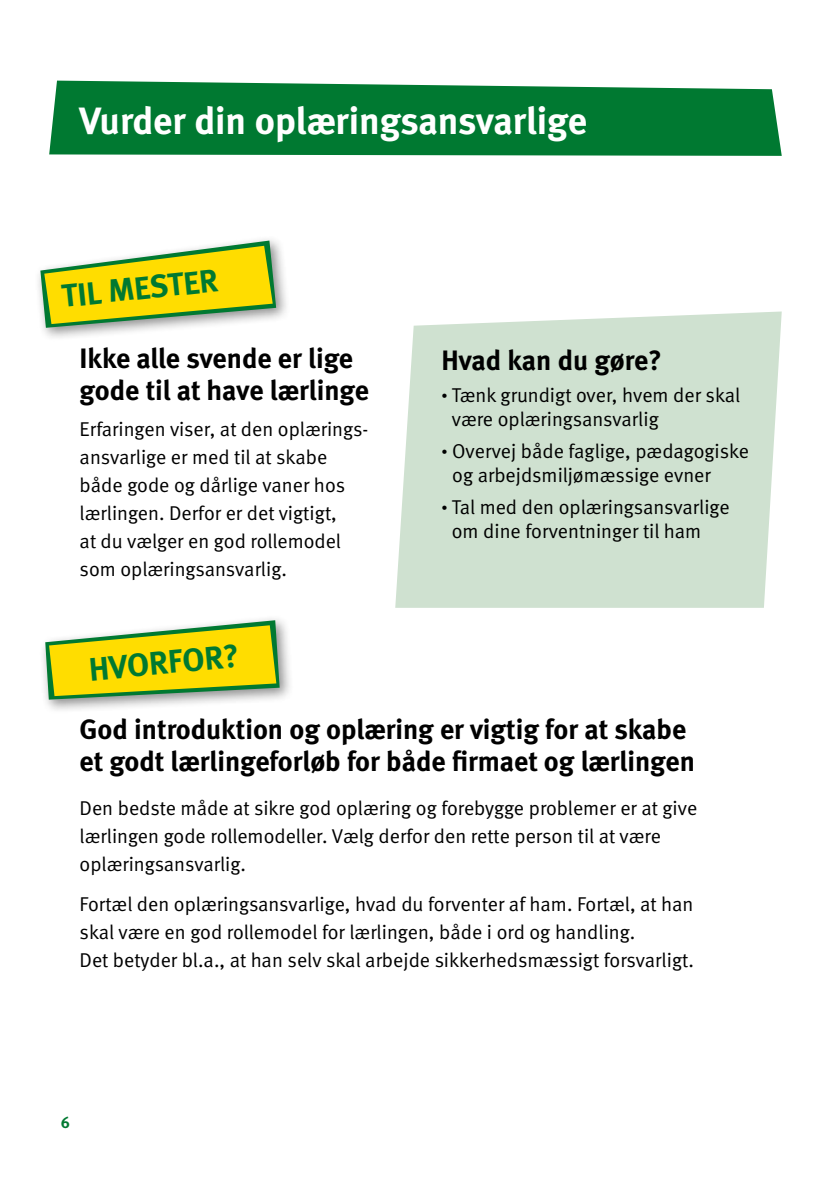
<style>
.page{position:relative;width:840px;height:1191px;background:#fff}
.page>*{position:absolute;margin:0;border:0;box-sizing:border-box;transform-origin:0 0}
.t1{font:700 38px "Meta";color:#fff}
.t2{font:700 32.6px "Meta";color:#007931}
.t3{font:700 32px "Meta";color:#007931}
.t4{font:700 28px/32px "Meta";color:#000}
.t5{font:20px/28px "Meta Normal";color:#000}
.t6{font:700 16px "Meta";color:#007931}
.s1{font-size:12px}
</style>
<div class="page">
<svg style="left:49px;top:81px;width:732px;height:75px;background:#128240"></svg>
<svg style="left:395px;top:311px;width:386px;height:297px;background:#d2e3d3"></svg>
<div style="left:39px;top:614px;width:255px;height:100px;background:#000;opacity:.45"></div>
<svg style="left:45px;top:620px;width:234px;height:79px;background:#d9d238"></svg>
<div style="left:34px;top:234px;width:256px;height:108px;background:#000;opacity:.45"></div>
<svg style="left:40px;top:240px;width:236px;height:88px"></svg>
<h1 class="t1" style="left:80px;top:98px;width:508px">Vurder din oplæringsansvarlige</h1>
<h3 class="t3" style="left:60px;top:277px;width:158px;rotate:-6deg">TIL MESTER</h3>
<h3 class="t4" style="left:80px;top:341px;width:290px">Ikke alle svende er lige gode til at have lærlinge</h3>
<p class="t5" style="left:80px;top:414px;width:290px">Erfaringen viser, at den oplærings&shy;ansvarlige er med til at skabe både gode og dårlige vaner hos lærlingen. Derfor er det vigtigt,<br>at du vælger en god rollemodel som oplæringsansvarlig.</p>
<h2 class="t2" style="left:87px;top:650px;width:152px;rotate:-5deg">HVORFOR?</h2>
<h3 class="t4" style="left:441px;top:344px;width:221px">Hvad kan du gøre?</h3>
<p class="t5" style="left:451px;top:383px;width:290px;line-height:24px;text-indent:-10px"><span class="s1">•</span> Tænk grundigt over, hvem der skal være oplæringsansvarlig</p>
<p class="t5" style="left:452px;top:439px;width:298px;line-height:24px;text-indent:-11px"><span class="s1">•</span> Overvej både faglige, pædagogiske og arbejdsmiljømæssige evner</p>
<p class="t5" style="left:451px;top:495px;width:279px;line-height:24px;text-indent:-10px"><span class="s1">•</span> Tal med den oplæringsansvarlige om dine forventninger til ham</p>
<h3 class="t4" style="left:80px;top:713px;width:616px">God introduktion og oplæring er vigtig for at skabe et godt lærlingeforløb for både firmaet og lærlingen</h3>
<p class="t5" style="left:80px;top:794px;width:618px">Den bedste måde at sikre god oplæring og forebygge problemer er at give lærlingen gode rollemodeller. Vælg derfor den rette person til at være oplæringsansvarlig.</p>
<p class="t5" style="left:80px;top:890px;width:615px">Fortæl den oplæringsansvarlige, hvad du forventer af ham. Fortæl, at han skal være en god rollemodel for lærlingen, både i ord og handling.<br>Det betyder bl.a., at han selv skal arbejde sikkerhedsmæssigt forsvarligt.</p>
<p class="t6" style="left:61px;top:1112px;width:11px">6</p>
</div>
